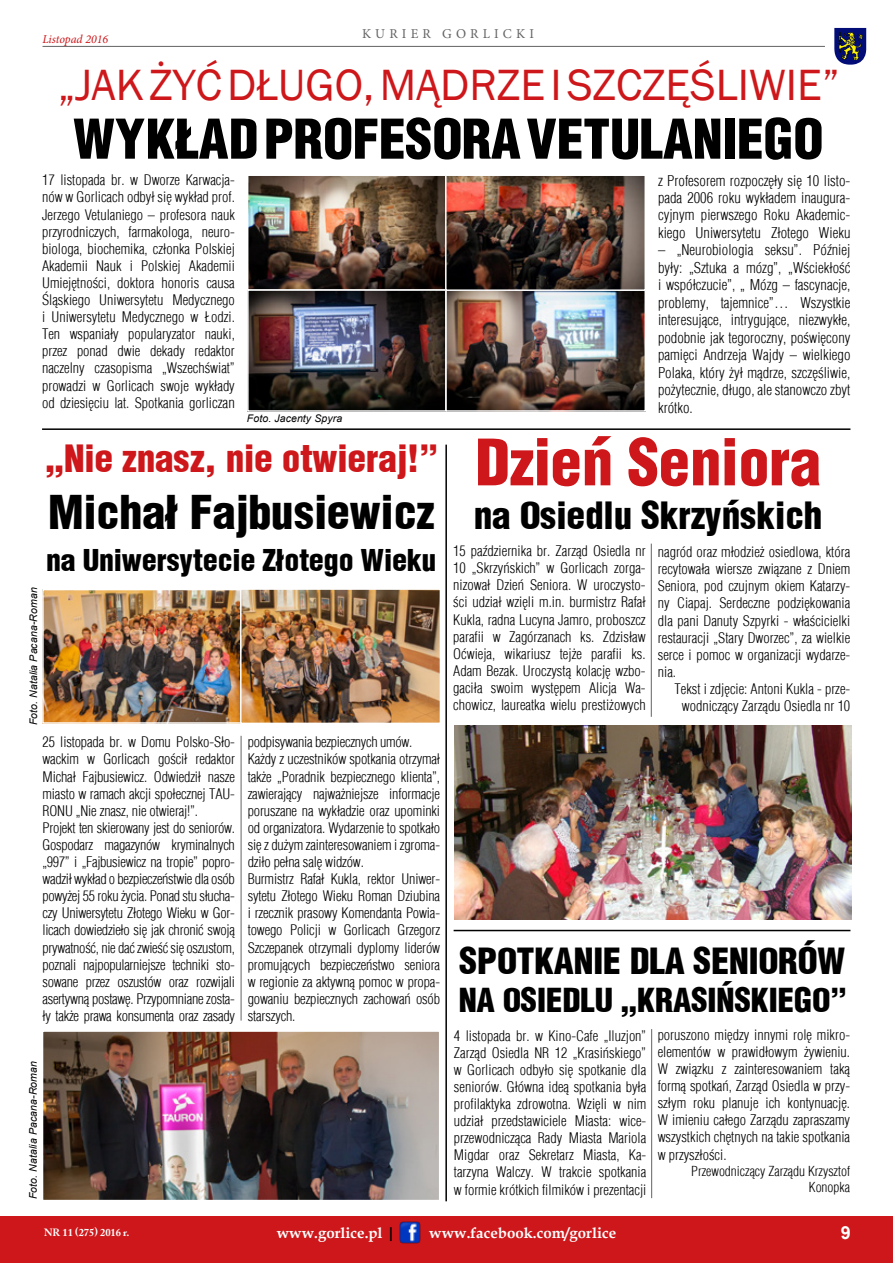
<style>
.page{position:relative;width:893px;height:1263px;background:#fff}
.page>*{position:absolute;margin:0;border:0;box-sizing:border-box;transform-origin:0 0}
.t1{font:63px "Switz Cond Blackpl";color:#cd171a}
.t2{font:54px "Switz Cond Blackpl";color:#000}
.t3{font:46.5px "Switz Cond Blackpl";color:#000}
.t4{font:45px "Franklin Gothic";color:#cd171a}
.t5{font:37.5px "Switz Cond Blackpl";color:#cd171a}
.t6{font:37.5px "Switz Cond Blackpl";color:#000}
.t7{font:36px "Switz Cond Blackpl";color:#000}
.t8{font:33px "Switz Cond Blackpl";color:#000}
.t9{font:30px "Switz Cond Blackpl";color:#000}
.t10{font:700 18px "Arial";color:#fff}
.t11{font:700 15px "Book Antiqua";color:#fff}
.t12{font:300 14.55px/17.4px "Switzerland Cond";color:#000;text-align:justify}
.t13{font:300 14.25px/17.1px "Switzerland Cond";letter-spacing:-.01em;color:#000;text-align:justify}
.t14{font:300 13.5px/16.2px "Switzerland Cond";color:#000;text-align:right}
.t15{font:13.5px "Minion Pro";letter-spacing:.31em;color:#646363}
.t16{font:italic 12px "Minion Pro";letter-spacing:-.005em;color:#cd171a}
.t17{font:italic 10.5px "Arial";letter-spacing:.01em;color:#000}
.t18{font:700 10.5px "Adobe Caslon Pro";color:#fff}
.s1{font-size:14.7px}
.s2{color:#000}
</style>
<div class="page">
<hr style="left:43px;top:46px;width:782px;height:1px;background:#646363">
<svg style="left:834px;top:28px;width:32px;height:37px"></svg>
<div style="left:0;top:1216px;width:893px;height:47px;background:#cd171a"></div>
<img style="left:400px;top:1222px;width:21px;height:21px">
<img style="left:454px;top:726px;width:397px;height:194px">
<img style="left:250px;top:177px;width:393px;height:232px">
<div style="left:445px;top:289px;width:201px;height:123px;border:2px solid #fff"></div>
<div style="left:247px;top:174px;width:200px;height:117px;border:2px solid #fff"></div>
<div style="left:247px;top:289px;width:200px;height:123px;border:2px solid #fff"></div>
<div style="left:445px;top:174px;width:201px;height:117px;border:2px solid #fff"></div>
<hr style="left:42px;top:428px;width:808px;height:2px;background:#000">
<img style="left:45px;top:1033px;width:392px;height:165px">
<div style="left:42px;top:1030px;width:398px;height:171px;border:2px solid #fff"></div>
<img style="left:45px;top:591px;width:393px;height:130px">
<div style="left:42px;top:589px;width:200px;height:135px;border:2px solid #fff"></div>
<div style="left:240px;top:588px;width:201px;height:136px;border:2px solid #fff"></div>
<hr style="left:445px;top:445px;width:2px;height:756px;background:#000">
<hr style="left:454px;top:930px;width:396px;height:1px;background:#000">
<hr style="left:241px;top:736px;width:1px;height:284px;background:#646363">
<hr style="left:651px;top:544px;width:1px;height:173px;background:#646363">
<hr style="left:651px;top:1029px;width:1px;height:169px;background:#646363">
<p class="t16" style="left:43px;top:31px;width:67px">Listopad 2016</p>
<p class="t15" style="left:362px;top:25px;width:173px">KURIER GORLICKI</p>
<h3 class="t4" style="left:57px;top:57px;width:784px">„JAK ŻYĆ DŁUGO, MĄDRZE I SZCZĘŚLIWIE”</h3>
<h2 class="t2" style="left:73px;top:103px;width:751px">WYKŁAD PROFESORA VETULANIEGO</h2>
<p class="t13" style="left:42px;top:171px;width:194px">17 listopada br. w Dworze Karwacja&shy;nów w Gorlicach odbył się wykład prof.<br>Jerzego Vetulaniego – profesora nauk przyrodniczych, farmakologa, neuro&shy;biologa, biochemika, członka Polskiej Akademii Nauk i Polskiej Akademii Umiejętności, doktora honoris causa Śląskiego Uniwersytetu Medycznego i Uniwersytetu Medycznego w Łodzi.<br>Ten wspaniały popularyzator nauki, przez ponad dwie dekady redaktor naczelny czasopisma „Wszechświat” prowadzi w Gorlicach swoje wykłady od dziesięciu lat. Spotkania gorli<span class="s1">czan</span></p>
<p class="t12" style="left:658px;top:171px;width:194px">z Profesorem rozpoczęły się 10 listo&shy;pada 2006 roku wykładem inaugura&shy;cyjnym pierwszego Roku Akademic&shy;kiego Uniwersytetu Złotego Wieku</p>
<p class="t12" style="left:658px;top:241px;width:194px">– „Neurobiologia seksu”. Później były: „Sztuka a mózg”, „Wściekłość i współczucie”, „ Mózg – fascynacje, problemy, tajemnice”… Wszystkie interesujące, intrygujące, niezwykłe, podobnie jak tegoroczny, poświęcony pamięci Andrzeja Wajdy – wielkiego Polaka, który żył mądrze, szczęśliwie, pożytecznie, długo, ale stanowczo zbyt krótko.</p>
<p class="t17" style="left:247px;top:412px;width:97px">Foto. Jacenty Spyra</p>
<h3 class="t5" style="left:46px;top:433px;width:394px">„Nie znasz, nie otwieraj!”</h3>
<p class="t17" style="left:27px;top:725px;width:140px;rotate:-90deg">Foto. Natalia Pacana-Roman</p>
<h3 class="t3" style="left:48px;top:481px;width:388px">Michał Fajbusiewicz</h3>
<h3 class="t9" style="left:46px;top:540px;width:392px">na Uniwersytecie Złotego Wieku</h3>
<p class="t13" style="left:43px;top:733px;width:194px;text-align:left">25 listopada br. w Domu Polsko-Sło&shy;wackim w Gorlicach gościł redaktor Michał Fajbusiewicz. Odwiedził nasze miasto w ramach akcji społecznej TAU-RONU „Nie znasz, nie otwieraj!”.<br>Projekt ten skierowany jest do seniorów.<br>Gospodarz magazynów kryminalnych „997” i „Fajbusiewicz na tropie” popro&shy;wadził wykład o bezpieczeństwie dla osób powyżej 55 roku życia. Ponad stu słucha&shy;czy Uniwersytetu Złotego Wieku w Gor&shy;licach dowiedzieło się jak chronić swoją prywatność, nie dać zwieść się oszustom, poznali najpopularniejsze techniki sto&shy;sowane przez oszustów oraz rozwijali asertywną postawę. Przypomniane zosta&shy;ły także prawa konsumenta oraz zasady</p>
<p class="t13" style="left:248px;top:733px;width:194px;text-align:left">podpisywania bezpiecznych umów.<br>Każdy z uczestników spotkania otrzymał także „Poradnik bezpiecznego klienta”, zawierający najważniejsze informacje poruszane na wykładzie oraz upominki od organizatora. Wydarzenie to spotkało się z dużym zainteresowaniem i zgroma&shy;dziło pełna salę widzów.<br>Burmistrz Rafał Kukla, rektor Uniwer&shy;sytetu Złotego Wieku Roman Dziubina i rzecznik prasowy Komendanta Powia&shy;towego Policji w Gorlicach Grzegorz Szczepanek otrzymali dyplomy liderów promujących bezpieczeństwo seniora w regionie za aktywną pomoc w propa&shy;gowaniu bezpiecznych zachowań osób starszych.</p>
<p class="t17" style="left:26px;top:1199px;width:140px;rotate:-90deg">Foto. Natalia Pacana-Roman</p>
<h1 class="t1" style="left:475px;top:420px;width:347px">Dzień Seniora</h1>
<h3 class="t6" style="left:474px;top:490px;width:350px">na Osiedlu Skrzyńskich</h3>
<p class="t13" style="left:453px;top:542px;width:194px">15 października br. Zarząd Osiedla nr 10 „Skrzyńskich” w Gorlicach zorga&shy;nizował Dzień Seniora. W uroczysto&shy;ści udział wzięli m.in. burmistrz Rafał Kukla, radna Lucyna Jamro, proboszcz parafii w Zagórzanach ks. Zdzisław Oćwieja, wikariusz tejże parafii ks.<br>Adam Bezak. Uroczystą kolację wzbo&shy;gaciła swoim występem Alicja Wa&shy;chowicz, laureatka wielu prestiżowych</p>
<p class="t13" style="left:658px;top:543px;width:194px">nagród oraz młodzież osiedlowa, która recytowała wiersze związane z Dniem Seniora, pod czujnym okiem Katarzy&shy;ny Ciapaj. Serdeczne podziękowania dla pani Danuty Szpyrki - właścicielki restauracji „Stary Dworzec”, za wielkie serce i pomoc w organizacji wydarze&shy;nia.</p>
<p class="t13" style="left:675px;top:680px;width:177px;text-align:center">Tekst i zdjęcie: Antoni Kukla - prze&shy;wodniczący Zarządu Osiedla nr 10</p>
<h3 class="t7" style="left:460px;top:937px;width:388px">SPOTKANIE DLA SENIORÓW</h3>
<h3 class="t8" style="left:459px;top:977px;width:389px">NA OSIEDLU „KRASIŃSKIEGO”</h3>
<p class="t13" style="left:454px;top:1027px;width:194px">4 listopada br. w Kino-Cafe „Iluzjon” Zarząd Osiedla NR 12 „Krasińskiego” w Gorlicach odbyło się spotkanie dla seniorów. Główna ideą spotkania była profilaktyka zdrowotna. Wzięli w nim udział przedstawiciele Miasta: wice&shy;przewodnicząca Rady Miasta Mariola Migdar oraz Sekretarz Miasta, Ka&shy;tarzyna Walczy. W trakcie spotkania w formie krótkich filmików i prezentacji</p>
<p class="t13" style="left:658px;top:1026px;width:194px">poruszono między innymi rolę mikro&shy;elementów w prawidłowym żywieniu.<br>W związku z zainteresowaniem taką formą spotkań, Zarząd Osiedla w przy&shy;szłym roku planuje ich kontynuację.<br>W imieniu całego Zarządu zapraszamy wszystkich chętnych na takie spotkania w przyszłości.</p>
<p class="t14" style="left:691px;top:1163px;width:160px">Przewodniczący Zarządu Krzysztof<br>Konopka</p>
<p class="t18" style="left:44px;top:1226px;width:87px">NR 11 (275) 2016 r.</p>
<p class="t11" style="left:277px;top:1222px;width:120px">www.gorlice.pl <span class="s2">|</span></p>
<p class="t11" style="left:429px;top:1222px;width:188px">www.facebook.com/gorlice</p>
<p class="t10" style="left:841px;top:1221px;width:12px">9</p>
</div>
